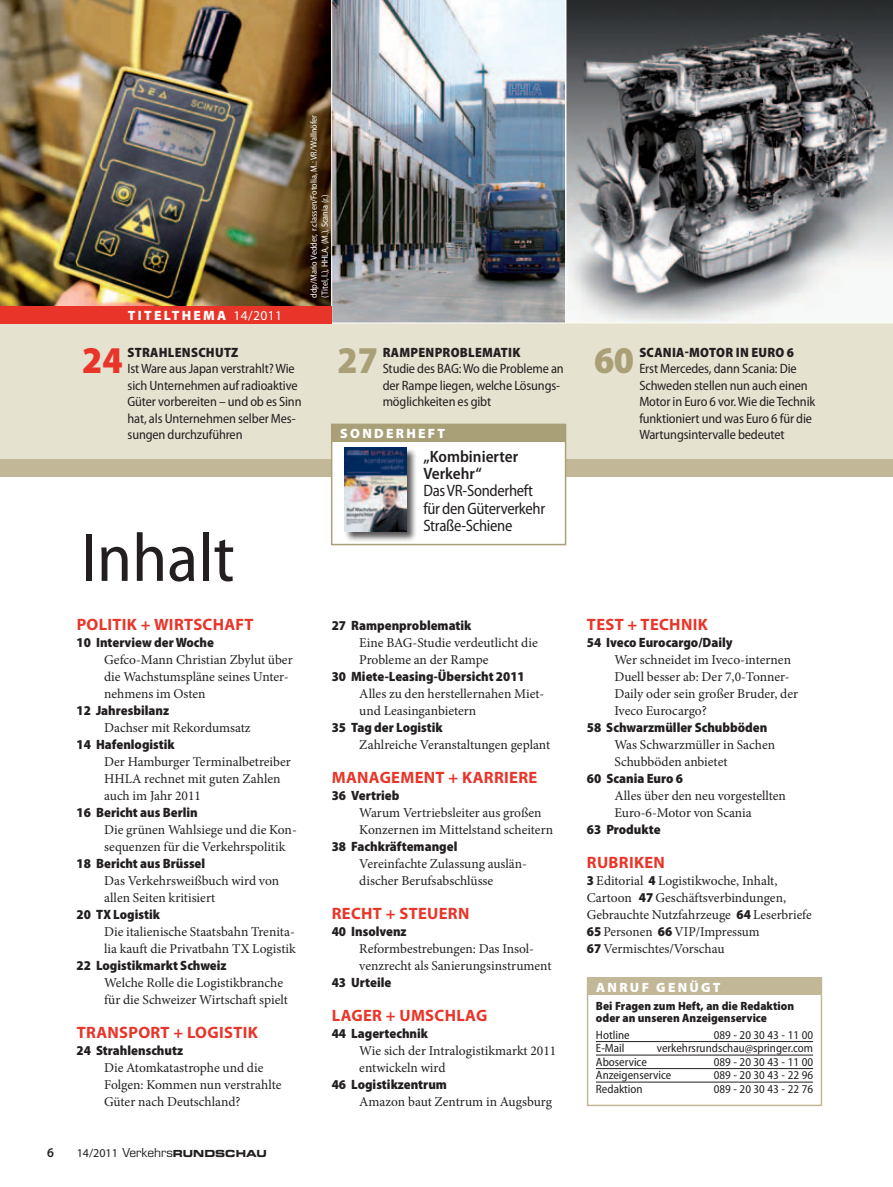
<style>
.page{position:relative;width:893px;height:1187px;background:#fff}
.page>*{position:absolute;margin:0;border:0;box-sizing:border-box;transform-origin:0 0}
.t1{font:semi-condensed 69px "Myriad Pro";color:#231f20}
.t2{font:900 semi-condensed 37.95px "Myriad Pro";color:#aaa078}
.t3{font:900 semi-condensed 37.95px "Myriad Pro";color:#e93529}
.t4{font:700 16.5px "Myriad Pro";letter-spacing:.02em;color:#e93529}
.t5{font:semi-condensed 16.5px/17.2px "Myriad Pro";letter-spacing:-.02em;color:#231f20}
.t6{font:600 semi-condensed 16.5px/17.2px "Myriad Pro";color:#231f20}
.t7{font:13.5px/17px "Minion Pro";color:#231f20}
.t8{font:900 semi-condensed 13.5px "Myriad Pro";color:#231f20}
.t9{font:semi-condensed 13.5px/16.5px "Myriad Pro";letter-spacing:-.01em;color:#231f20}
.t10{font:900 13.5px "Myriad Pro";letter-spacing:.17em;color:#fff}
.t11{font:600 13.5px "Myriad Pro";color:#231f20;scale:.95 1}
.t12{font:semi-condensed 12px "Myriad Pro";color:#231f20}
.t13{font:900 semi-condensed 12px/12px "Myriad Pro";color:#231f20}
.t14{font:9.75px "Eurostile LT Std Bold Ex 2";color:#231f20}
.t15{font:semi-condensed 9px/10.8px "Myriad Pro";color:#fff}
.s1{font-weight:400}
.s2{font-family:"Myriad Pro";font-size:12px}
.s3{font-family:"Eurostile LT Std";font-size:12px}
.s4{font-family:"Myriad Pro";font-weight:900;font-stretch:semi-condensed}
</style>
<div class="page">
<div style="left:0;top:319px;width:893px;height:140px;background:#e5e2d0"></div>
<svg style="left:566px;top:0;width:327px;height:323px;background:#808182"></svg>
<img style="left:0;top:0;width:331px;height:306px">
<img style="left:331px;top:0;width:235px;height:323px">
<div style="left:0;top:306px;width:332px;height:17px;background:#e93529"></div>
<div style="left:0;top:459px;width:893px;height:17px;background:#c2b897"></div>
<div style="left:331px;top:423px;width:235px;height:122px;background:#fff;border:2px solid #aaa078"></div>
<div style="left:344px;top:447px;width:73px;height:95px;background:#231f20;opacity:.75"></div>
<img style="left:344px;top:447px;width:62px;height:84px">
<div style="left:332px;top:424px;width:234px;height:17px;background:#aaa078"></div>
<div style="left:587px;top:977px;width:235px;height:129px;border:2px solid #c2b897"></div>
<div style="left:588px;top:977px;width:233px;height:17px;background:#c2b897"></div>
<hr style="left:596px;top:1041px;width:217px;height:1px;background:#231f20">
<hr style="left:596px;top:1054px;width:217px;height:1px;background:#231f20">
<hr style="left:596px;top:1068px;width:217px;height:1px;background:#231f20">
<hr style="left:596px;top:1081px;width:217px;height:1px;background:#231f20">
<p class="t10" style="left:128px;top:307px;width:156px">TITELTHEMA <span class="s1">14/2011</span></p>
<p class="t15" style="left:309px;top:298px;width:184px;rotate:-90deg">ddp/Mario Vedder, r.classen/Fotolia, M.: VR/Wallnöfer (Titel, l.), HHLA, (M.), Scania (r.)</p>
<h2 class="t3" style="left:82px;top:339px;width:42px">24</h2>
<p class="t8" style="left:128px;top:344px;width:88px">Strahlenschut</p>
<p class="t8" style="left:231px;top:344px;width:9px">z</p>
<p class="t9" style="left:128px;top:361px;width:176px">Ist Ware aus Japan verstrahlt? Wie sich Unternehmen auf radioaktive<br>Güter vorbereiten – und ob es Sinn hat, als Unternehmen selber Mes&shy;sungen durchzuführen</p>
<h1 class="t1" style="left:81px;top:520px;width:155px">Inhalt</h1>
<h2 class="t2" style="left:337px;top:339px;width:42px">27</h2>
<p class="t8" style="left:383px;top:344px;width:27px">Rampe</p>
<p class="t8" style="left:426px;top:344px;width:44px">nproblem</p>
<p class="t8" style="left:493px;top:344px;width:28px">ati k</p>
<p class="t9" style="left:383px;top:361px;width:183px">Studie des BAG: Wo die Probleme an der Rampe liegen, welche Lösungs&shy;möglichkeiten es gibt</p>
<p class="t10" style="left:340px;top:426px;width:106px">SONDERHEFT</p>
<p class="t6" style="left:423px;top:448px;width:96px">„Kombinierter<br>Verkehr“</p>
<p class="t5" style="left:423px;top:482px;width:123px">Das VR-Sonderheft für den Güterverkehr<br>Straße-Schiene</p>
<p class="t4" style="left:77px;top:613px;width:178px">POLITIK + WIRTSCHAFT</p>
<p class="t8" style="left:77px;top:634px;width:139px">10 Interview der Woche</p>
<p class="t7" style="left:104px;top:651px;width:190px">Gefco-Mann Christian Zbylut über die Wachstumspläne seines Unter&shy;nehmens im Osten</p>
<p class="t8" style="left:77px;top:702px;width:94px">12 Jahresbilanz</p>
<p class="t7" style="left:104px;top:719px;width:148px">Dachser mit Rekordumsatz</p>
<p class="t8" style="left:77px;top:736px;width:100px">14 Hafenlogistik</p>
<p class="t7" style="left:104px;top:753px;width:188px">Der Hamburger Terminalbetreiber<br>HHLA rechnet mit guten Zahlen auch im Jahr 2011</p>
<p class="t8" style="left:77px;top:804px;width:123px">16 Bericht aus Berlin</p>
<p class="t7" style="left:104px;top:821px;width:194px">Die grünen Wahlsiege und die Kon&shy;sequenzen für die Verkehrspolitik</p>
<p class="t8" style="left:77px;top:855px;width:130px">18 Bericht aus Brüssel</p>
<p class="t7" style="left:104px;top:872px;width:177px">Das Verkehrsweißbuch wird von allen Seiten kritisiert</p>
<p class="t8" style="left:77px;top:906px;width:85px">20 TX Logistik</p>
<p class="t7" style="left:104px;top:923px;width:193px">Die italienische Staatsbahn Trenita&shy;lia kauft die Privatbahn TX Logistik</p>
<p class="t8" style="left:77px;top:957px;width:152px">22 Logistikmarkt Schweiz</p>
<p class="t7" style="left:104px;top:974px;width:185px">Welche Rolle die Logistikbranche für die Schweizer Wirtschaft spielt</p>
<p class="t4" style="left:77px;top:1021px;width:183px">TRANSPORT + LOGISTIK</p>
<p class="t8" style="left:77px;top:1042px;width:108px">24 Strahlenschutz</p>
<p class="t7" style="left:104px;top:1059px;width:179px">Die Atomkatastrophe und die<br>Folgen: Kommen nun verstrahlte<br>Güter nach Deutschland?</p>
<p class="t8" style="left:332px;top:617px;width:141px">27 Rampenproblematik</p>
<p class="t7" style="left:359px;top:634px;width:180px">Eine BAG-Studie verdeutlicht die<br>Probleme an der Rampe</p>
<p class="t8" style="left:332px;top:668px;width:195px">30 Miete-Leasing-Übersicht 2011</p>
<p class="t7" style="left:359px;top:685px;width:187px">Alles zu den herstellernahen Miet&shy;und Leasinganbietern</p>
<p class="t8" style="left:332px;top:719px;width:113px">35 Tag der Logistik</p>
<p class="t7" style="left:359px;top:736px;width:192px">Zahlreiche Veranstaltungen geplant</p>
<p class="t4" style="left:332px;top:766px;width:207px">MANAGEMENT + KARRIERE</p>
<p class="t8" style="left:332px;top:787px;width:69px">36 Vertrieb</p>
<p class="t7" style="left:359px;top:804px;width:195px">Warum Vertriebsleiter aus großen<br>Konzernen im Mittelstand scheitern</p>
<p class="t8" style="left:332px;top:838px;width:127px">38 Fachkräftemangel</p>
<p class="t7" style="left:359px;top:855px;width:169px">Vereinfachte Zulassung auslän&shy;discher Berufsabschlüsse</p>
<p class="t4" style="left:332px;top:902px;width:139px">RECHT + STEUERN</p>
<p class="t8" style="left:332px;top:923px;width:77px">40 Insolvenz</p>
<p class="t7" style="left:359px;top:940px;width:194px">Reformbestrebungen: Das Insol&shy;venzrecht als Sanierungsinstrument</p>
<p class="t8" style="left:332px;top:974px;width:61px">43 Urteile</p>
<p class="t4" style="left:332px;top:1004px;width:157px">LAGER + UMSCHLAG</p>
<p class="t8" style="left:332px;top:1025px;width:98px">44 Lagertechnik</p>
<p class="t7" style="left:359px;top:1042px;width:199px">Wie sich der Intralogistikmarkt 2011 entwickeln wird</p>
<p class="t8" style="left:332px;top:1076px;width:117px">46 Logistikzentrum</p>
<p class="t7" style="left:359px;top:1093px;width:194px">Amazon baut Zentrum in Augsburg</p>
<p class="t11" style="left:47px;top:1143px;width:9px">6</p>
<p class="t14" style="left:77px;top:1146px;width:192px"><span class="s2">14/2011</span> <span class="s3">Verkehrs</span>RUNDSCHAU</p>
<h2 class="t2" style="left:594px;top:339px;width:42px">60</h2>
<p class="t8" style="left:639px;top:344px;width:156px">Scania-Motori n Euro6</p>
<p class="t9" style="left:639px;top:361px;width:178px">Erst Mercedes, dann Scania: Die<br>Schweden stellen nun auch einen<br>Motor in Euro 6 vor. Wie die Technik funktioniert und was Euro 6 für die<br>Wartungsintervalle bedeutet</p>
<p class="t4" style="left:587px;top:613px;width:122px">TEST + TECHNIK</p>
<p class="t8" style="left:587px;top:634px;width:147px">54 Iveco Eurocargo/Daily</p>
<p class="t7" style="left:614px;top:651px;width:185px">Wer schneidet im Iveco-internen<br>Duell besser ab: Der 7,0-Tonner-<br>Daily oder sein großer Bruder, der<br>Iveco Eurocargo?</p>
<p class="t8" style="left:587px;top:719px;width:182px">58 Schwarzmüller Schubböden</p>
<p class="t7" style="left:614px;top:736px;width:162px">Was Schwarzmüller in Sachen<br>Schubböden anbietet</p>
<p class="t8" style="left:587px;top:770px;width:98px">60 Scania Euro 6</p>
<p class="t7" style="left:614px;top:787px;width:173px">Alles über den neu vorgestellten<br>Euro-6-Motor von Scania</p>
<p class="t8" style="left:587px;top:821px;width:75px">63 Produkte</p>
<p class="t4" style="left:587px;top:851px;width:80px">RUBRIKEN</p>
<p class="t7" style="left:587px;top:872px;width:226px"><span class="s4">3</span> Editorial <span class="s4">4</span> Logistikwoche, Inhalt, Cartoon <span class="s4">47</span> Geschäftsverbindungen, Gebrauchte Nutzfahrzeuge <span class="s4">64</span> Leserbriefe <span class="s4">65</span> Personen <span class="s4">66</span> VIP/Impressum<br><span class="s4">67</span> Vermischtes/Vorschau</p>
<p class="t10" style="left:596px;top:979px;width:125px">ANRUF GENÜGT</p>
<p class="t13" style="left:596px;top:1000px;width:200px">Bei Fragen zum Heft, an die Redaktion oder an unseren Anzeigenservice</p>
<p class="t12" style="left:596px;top:1027px;width:35px">Hotline</p>
<p class="t12" style="left:714px;top:1027px;width:101px">089 - 20 30 43 - 11 00</p>
<p class="t12" style="left:596px;top:1041px;width:30px">E-Mail</p>
<p class="t12" style="left:657px;top:1041px;width:158px">verkehrsrundschau@springer.com</p>
<p class="t12" style="left:596px;top:1054px;width:52px">Aboservice</p>
<p class="t12" style="left:714px;top:1054px;width:101px">089 - 20 30 43 - 11 00</p>
<p class="t12" style="left:596px;top:1068px;width:77px">Anzeigenservice</p>
<p class="t12" style="left:714px;top:1068px;width:101px">089 - 20 30 43 - 22 96</p>
<p class="t12" style="left:596px;top:1081px;width:48px">Redaktion</p>
<p class="t12" style="left:714px;top:1081px;width:101px">089 - 20 30 43 - 22 76</p>
</div>
